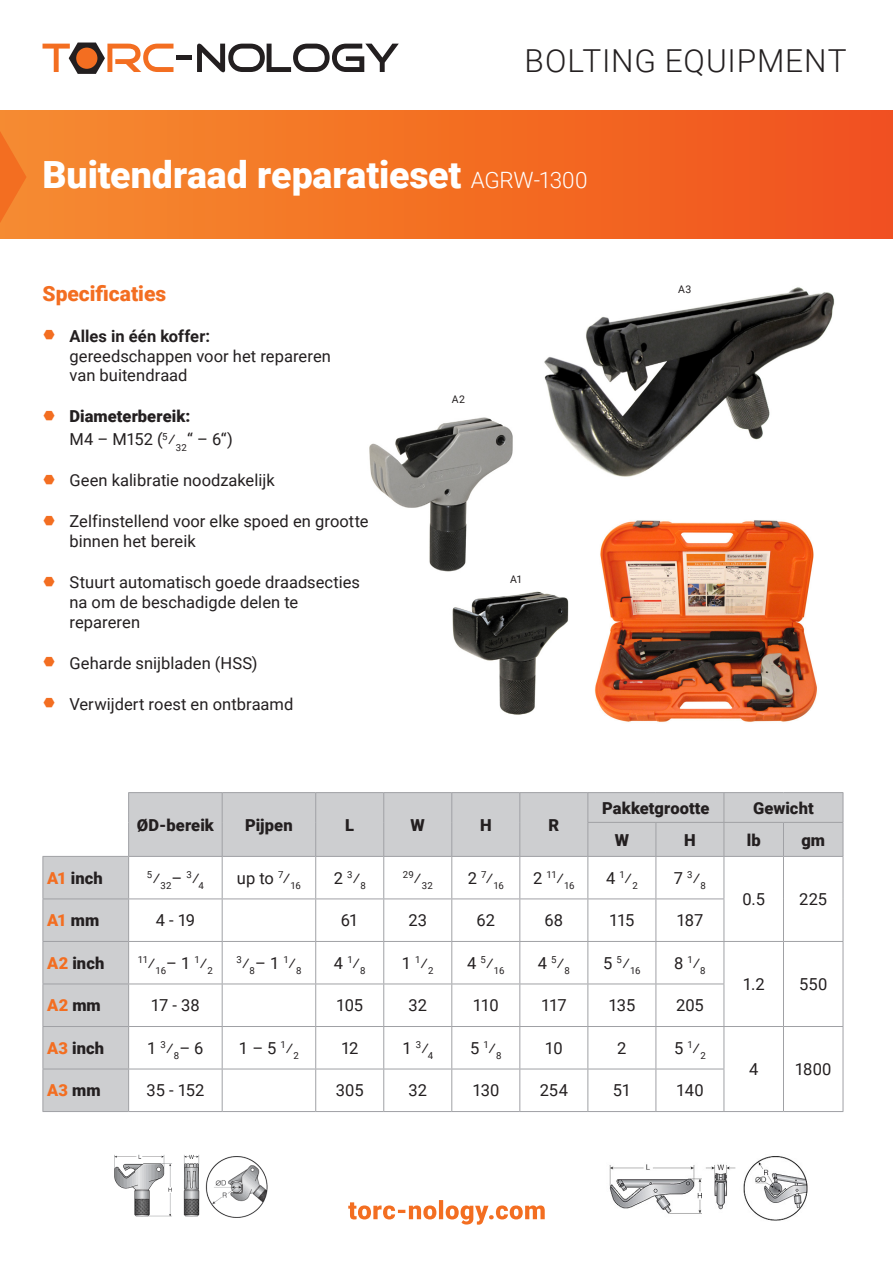
<style>
.page{position:relative;width:893px;height:1263px;background:#fff}
.page>*{position:absolute;margin:0;border:0;box-sizing:border-box;transform-origin:0 0}
.t1{font:900 37.5px "Roboto";color:#fff}
.t2{font:300 31.65px "Roboto";letter-spacing:.025em;color:#231f20}
.t3{font:900 21px "Roboto";color:#f36e21}
.t4{font:16.5px/19.8px "Roboto";color:#231f20}
.t5{font:900 16.5px/22.8px "Roboto";letter-spacing:.005em;color:#231f20}
.t6{font:900 16.5px "Roboto";letter-spacing:.005em;color:#f36e21}
.Absatzformat_1{font:10.5px "Roboto";color:#231f20}
.t7{font:9.6px "Roboto";letter-spacing:-.03em;color:#231f20}
.s1{font-weight:300;font-size:22.5px}
.s2{font-weight:700}
.s3{font-weight:400}
.s4{color:#f36e21}
.s5{font-size:16.5px}
.s6{color:#231f20}
</style>
<div class="page">
<div style="left:176px;top:55px;width:16px;height:5px;background:#231f20"></div>
<svg style="left:197px;top:44px;width:202px;height:28px"></svg>
<svg style="left:43px;top:43px;width:130px;height:31px"></svg>
<div style="left:76px;top:48px;width:21px;height:21px;background:#f36e21;border-radius:50%"></div>
<div style="left:0;top:111px;width:893px;height:127px;background:linear-gradient(to right,#f58d2e,#f1511d)"></div>
<svg style="left:348px;top:1200px;width:197px;height:25px"></svg>
<svg style="left:0;top:131px;width:27px;height:92px"></svg>
<img style="left:594px;top:520px;width:223px;height:202px">
<img style="left:369px;top:417px;width:144px;height:155px">
<img style="left:544px;top:287px;width:291px;height:190px">
<img style="left:452px;top:591px;width:117px;height:124px">
<img style="left:114px;top:1154px;width:154px;height:64px">
<img style="left:609px;top:1156px;width:199px;height:65px">
<hr style="left:128px;top:792px;width:94px;height:1px;background:#a0a1a5">
<hr style="left:222px;top:792px;width:94px;height:1px;background:#a0a1a5">
<hr style="left:316px;top:792px;width:68px;height:1px;background:#a0a1a5">
<hr style="left:384px;top:792px;width:68px;height:1px;background:#a0a1a5">
<hr style="left:452px;top:792px;width:68px;height:1px;background:#a0a1a5">
<hr style="left:520px;top:792px;width:68px;height:1px;background:#a0a1a5">
<hr style="left:588px;top:792px;width:68px;height:1px;background:#a0a1a5">
<hr style="left:656px;top:792px;width:68px;height:1px;background:#a0a1a5">
<hr style="left:724px;top:792px;width:59px;height:1px;background:#a0a1a5">
<hr style="left:783px;top:792px;width:60px;height:1px;background:#a0a1a5">
<hr style="left:129px;top:1111px;width:93px;height:1px;background:#a0a1a5">
<hr style="left:222px;top:1111px;width:94px;height:1px;background:#a0a1a5">
<hr style="left:316px;top:1111px;width:68px;height:1px;background:#a0a1a5">
<hr style="left:384px;top:1111px;width:68px;height:1px;background:#a0a1a5">
<hr style="left:452px;top:1111px;width:68px;height:1px;background:#a0a1a5">
<hr style="left:520px;top:1111px;width:68px;height:1px;background:#a0a1a5">
<hr style="left:588px;top:1111px;width:68px;height:1px;background:#a0a1a5">
<hr style="left:656px;top:1111px;width:68px;height:1px;background:#a0a1a5">
<hr style="left:724px;top:1111px;width:59px;height:1px;background:#a0a1a5">
<hr style="left:783px;top:1111px;width:60px;height:1px;background:#a0a1a5">
<svg style="left:44px;top:793px;width:800px;height:318px"></svg>
<hr style="left:128px;top:822px;width:1px;height:34px;background:#a0a1a5">
<hr style="left:43px;top:856px;width:86px;height:1px;background:#a0a1a5">
<hr style="left:43px;top:857px;width:1px;height:41px;background:#a0a1a5">
<hr style="left:128px;top:857px;width:1px;height:41px;background:#a0a1a5">
<hr style="left:43px;top:898px;width:86px;height:1px;background:#a0a1a5">
<hr style="left:43px;top:899px;width:1px;height:42px;background:#a0a1a5">
<hr style="left:128px;top:899px;width:1px;height:42px;background:#a0a1a5">
<hr style="left:43px;top:941px;width:86px;height:1px;background:#a0a1a5">
<hr style="left:43px;top:942px;width:1px;height:41px;background:#a0a1a5">
<hr style="left:128px;top:942px;width:1px;height:41px;background:#a0a1a5">
<hr style="left:43px;top:983px;width:86px;height:1px;background:#a0a1a5">
<hr style="left:43px;top:984px;width:1px;height:42px;background:#a0a1a5">
<hr style="left:128px;top:984px;width:1px;height:42px;background:#a0a1a5">
<hr style="left:43px;top:1026px;width:86px;height:1px;background:#a0a1a5">
<hr style="left:43px;top:1027px;width:1px;height:42px;background:#a0a1a5">
<hr style="left:128px;top:1027px;width:1px;height:42px;background:#a0a1a5">
<hr style="left:43px;top:1069px;width:86px;height:1px;background:#a0a1a5">
<hr style="left:43px;top:1069px;width:1px;height:42px;background:#a0a1a5">
<hr style="left:128px;top:1069px;width:1px;height:42px;background:#a0a1a5">
<hr style="left:43px;top:1111px;width:86px;height:1px;background:#a0a1a5">
<h2 class="t2" style="left:525px;top:39px;width:323px">BOLTING EQUIPMENT</h2>
<p class="t1" style="left:43px;top:149px;width:546px">Buitendraad reparatieset <span class="s1">AGRW-1300</span></p>
<p class="t3" style="left:43px;top:278px;width:125px">Specificaties</p>
<p class="t4" style="left:70px;top:325px;width:263px"><span class="s2">Alles in één koffer: </span>gereedschappen voor het repareren van buitendraad</p>
<p class="t5" style="left:70px;top:404px;width:165px">Diameterbereik:<br><span class="s3">M4 – M152 (</span><sup>5</sup><span class="s3">⁄</span><sub>32</sub><span class="s3">“ – 6“)</span></p>
<p class="t4" style="left:70px;top:470px;width:207px">Geen kalibratie noodzakelijk</p>
<p class="t4" style="left:70px;top:511px;width:301px">Zelfinstellend voor elke spoed en grootte binnen het bereik</p>
<p class="t4" style="left:70px;top:572px;width:292px">Stuurt automatisch goede draadsecties na om de beschadigde delen te repareren</p>
<p class="t4" style="left:70px;top:652px;width:190px">Geharde snijbladen (HSS)</p>
<p class="t4" style="left:70px;top:693px;width:225px">Verwijdert roest en ontbraamd</p>
<p class="Absatzformat_1" style="left:452px;top:392px;width:15px">A2</p>
<p class="Absatzformat_1" style="left:510px;top:571px;width:14px">A1</p>
<p class="t5" style="left:137px;top:813px;width:79px">ØD-bereik</p>
<p class="t5" style="left:245px;top:813px;width:49px">Pijpen</p>
<p class="t5" style="left:345px;top:813px;width:10px">L</p>
<p class="t5" style="left:411px;top:813px;width:16px">W</p>
<p class="t5" style="left:480px;top:813px;width:13px">H</p>
<p class="t5" style="left:548px;top:813px;width:12px">R</p>
<p class="Absatzformat_1" style="left:678px;top:282px;width:15px">A3</p>
<p class="t5" style="left:602px;top:796px;width:109px">Pakketgrootte</p>
<p class="t5" style="left:753px;top:796px;width:62px">Gewicht</p>
<p class="t5" style="left:615px;top:828px;width:16px">W</p>
<p class="t5" style="left:684px;top:828px;width:13px">H</p>
<p class="t5" style="left:747px;top:828px;width:15px">lb</p>
<p class="t5" style="left:801px;top:828px;width:25px">gm</p>
<p class="t5" style="left:47px;top:866px;width:57px"><span class="s4">A1</span> inch</p>
<p class="t7" style="left:147px;top:879px;width:58px">5<sup>⁄</sup>32<sup>–</sup> 3<sup>⁄</sup>4</p>
<p class="t4" style="left:237px;top:867px;width:66px">up to <sup>7</sup>⁄<sub>16</sub></p>
<p class="t4" style="left:334px;top:867px;width:34px">2 <sup>3</sup>⁄<sub>8</sub></p>
<p class="t7" style="left:403px;top:874px;width:31px">29<span class="s5">⁄</span>32</p>
<p class="t7" style="left:468px;top:879px;width:38px"><sup>2</sup> 7<sup>⁄</sup>16</p>
<p class="t7" style="left:533px;top:874px;width:43px"><span class="s5">2</span> 11<span class="s5">⁄</span>16</p>
<p class="t4" style="left:606px;top:867px;width:33px">4 <sup>1</sup>⁄<sub>2</sub></p>
<p class="t4" style="left:674px;top:867px;width:34px">7 <sup>3</sup>⁄<sub>8</sub></p>
<p class="t6" style="left:47px;top:909px;width:54px">A1 <span class="s6">mm</span></p>
<p class="t4" style="left:156px;top:910px;width:41px">4 - 19</p>
<p class="t4" style="left:341px;top:910px;width:19px">61</p>
<p class="t4" style="left:408px;top:910px;width:20px">23</p>
<p class="t4" style="left:477px;top:910px;width:20px">62</p>
<p class="t4" style="left:544px;top:910px;width:20px">68</p>
<p class="t4" style="left:609px;top:910px;width:27px">115</p>
<p class="t4" style="left:676px;top:910px;width:28px">187</p>
<p class="t5" style="left:47px;top:951px;width:59px"><span class="s4">A2</span> inch</p>
<p class="t7" style="left:138px;top:959px;width:76px">11<span class="s5">⁄</span>16<span class="s5">– 1</span> 1<span class="s5">⁄</span>2</p>
<p class="t7" style="left:236px;top:959px;width:67px">3<span class="s5">⁄</span>8<span class="s5">– 1</span> 1<span class="s5">⁄</span>8</p>
<p class="t4" style="left:334px;top:952px;width:33px">4 <sup>1</sup>⁄<sub>8</sub></p>
<p class="t4" style="left:402px;top:952px;width:33px">1 <sup>1</sup>⁄<sub>2</sub></p>
<p class="t7" style="left:467px;top:964px;width:39px"><sup>4</sup> 5<sup>⁄</sup>16</p>
<p class="t4" style="left:538px;top:952px;width:34px">4 <sup>5</sup>⁄<sub>8</sub></p>
<p class="t7" style="left:603px;top:964px;width:39px"><sup>5</sup> 5<sup>⁄</sup>16</p>
<p class="t4" style="left:674px;top:952px;width:33px">8 <sup>1</sup>⁄<sub>8</sub></p>
<p class="t6" style="left:47px;top:994px;width:55px">A2 <span class="s6">mm</span></p>
<p class="t4" style="left:151px;top:995px;width:50px">17 - 38</p>
<p class="t4" style="left:336px;top:995px;width:28px">105</p>
<p class="t4" style="left:408px;top:995px;width:20px">32</p>
<p class="t4" style="left:473px;top:995px;width:27px">110</p>
<p class="t4" style="left:541px;top:995px;width:27px">117</p>
<p class="t4" style="left:608px;top:995px;width:28px">135</p>
<p class="t4" style="left:676px;top:995px;width:29px">205</p>
<p class="t5" style="left:47px;top:1036px;width:58px"><span class="s4">A3</span> inch</p>
<p class="t4" style="left:147px;top:1037px;width:58px">1 <sup>3</sup>⁄<sub>8</sub>– 6</p>
<p class="t4" style="left:239px;top:1037px;width:61px">1 – 5 <sup>1</sup>⁄<sub>2</sub></p>
<p class="t4" style="left:341px;top:1037px;width:19px">12</p>
<p class="t4" style="left:402px;top:1037px;width:32px">1 <sup>3</sup>⁄<sub>4</sub></p>
<p class="t4" style="left:470px;top:1037px;width:33px">5 <sup>1</sup>⁄<sub>8</sub></p>
<p class="t4" style="left:545px;top:1037px;width:19px">10</p>
<p class="t4" style="left:617px;top:1037px;width:11px">2</p>
<p class="t4" style="left:674px;top:1037px;width:33px">5 <sup>1</sup>⁄<sub>2</sub></p>
<p class="t6" style="left:47px;top:1079px;width:55px">A3 <span class="s6">mm</span></p>
<p class="t4" style="left:147px;top:1080px;width:59px">35 - 152</p>
<p class="t4" style="left:336px;top:1080px;width:29px">305</p>
<p class="t4" style="left:408px;top:1080px;width:20px">32</p>
<p class="t4" style="left:472px;top:1080px;width:28px">130</p>
<p class="t4" style="left:540px;top:1080px;width:30px">254</p>
<p class="t4" style="left:613px;top:1080px;width:20px">51</p>
<p class="t4" style="left:676px;top:1080px;width:29px">140</p>
<p class="t4" style="left:742px;top:889px;width:24px">0.5</p>
<p class="t4" style="left:799px;top:889px;width:29px">225</p>
<p class="t4" style="left:743px;top:974px;width:23px">1.2</p>
<p class="t4" style="left:799px;top:974px;width:30px">550</p>
<p class="t4" style="left:749px;top:1059px;width:11px">4</p>
<p class="t4" style="left:795px;top:1059px;width:38px">1800</p>
</div>
